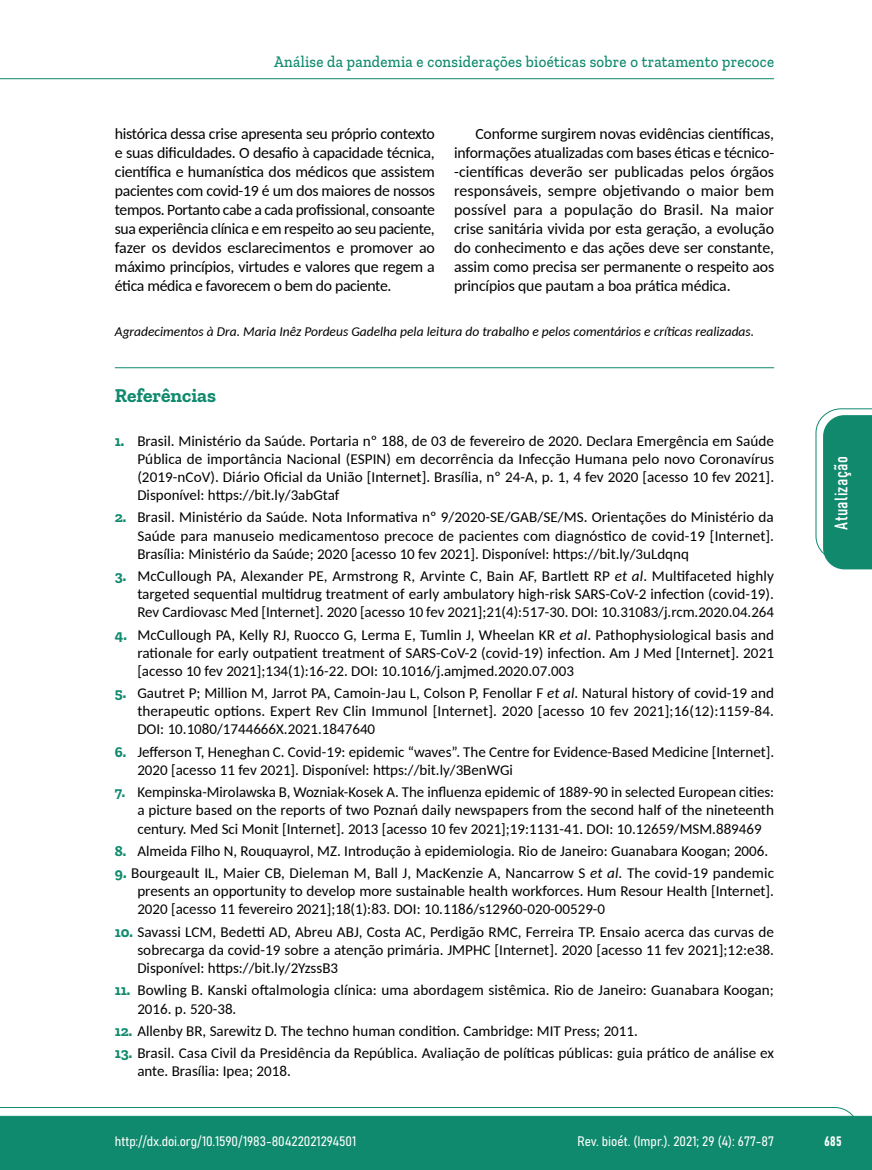
<style>
.page{position:relative;width:872px;height:1170px;background:#fff}
.page>*{position:absolute;margin:0;border:0;box-sizing:border-box;transform-origin:0 0}
.t1{font:700 19.5px "Zilla Slab";color:#108a6e}
.t2{font:18px "Bahnschrift";letter-spacing:.02em;color:#fff}
.t3{font:500 16.5px "Zilla Slab";letter-spacing:.02em;color:#108a6e;scale:.9 1}
.t4{font:15.75px/18.9px "Carlito";letter-spacing:-.015em;color:#000;text-align:justify}
.t5{font:15px/18.1px "Carlito";color:#000;text-align:justify}
.t6{font:italic 13.5px "Carlito";color:#000}
.t7{font:13.5px "Bahnschrift";color:#fff}
.s1{font-family:"Zilla Slab";font-weight:700;color:#108a6e}
.s2{font-style:italic}
</style>
<div class="page">
<svg style="left:0;top:1107px;width:859px;height:62px;background:#2e9880"></svg>
<hr style="left:0;top:78px;width:774px;height:1px;background:#108a6e">
<svg style="left:815px;top:408px;width:57px;height:161px"></svg>
<hr style="left:115px;top:367px;width:659px;height:1px;background:#108a6e">
<p class="t3" style="left:274px;top:53px;width:557px">Análise da pandemia e considerações bioéticas sobre o tratamento precoce</p>
<p class="t4" style="left:115px;top:124px;width:322px">histórica dessa crise apresenta seu próprio contexto e suas dificuldades. O desafio à capacidade técnica, científica e humanística dos médicos que assistem pacientes com covid-19 é um dos maiores de nossos tempos. Portanto cabe a cada profissional, consoante sua experiência clínica e em respeito ao seu paciente, fazer os devidos esclarecimentos e promover ao máximo princípios, virtudes e valores que regem a ética médica e favorecem o bem do paciente.</p>
<p class="t4" style="left:454px;top:124px;width:322px;text-indent:21px">Conforme surgirem novas evidências científicas, informações atualizadas com bases éticas e técnico--científicas deverão ser publicadas pelos órgãos responsáveis, sempre objetivando o maior bem possível para a população do Brasil. Na maior crise sanitária vivida por esta geração, a evolução do conhecimento e das ações deve ser constante, assim como precisa ser permanente o respeito aos princípios que pautam a boa prática médica.</p>
<p class="t6" style="left:115px;top:322px;width:641px">Agradecimentos à Dra. Maria Inêz Pordeus Gadelha pela leitura do trabalho e pelos comentários e críticas realizadas.</p>
<h1 class="t1" style="left:115px;top:384px;width:103px">Referências</h1>
<p class="t5" style="left:137px;top:431px;width:638px;text-indent:-22px"><span class="s1">1.</span> Brasil. Ministério da Saúde. Portaria nº 188, de 03 de fevereiro de 2020. Declara Emergência em Saúde Pública de importância Nacional (ESPIN) em decorrência da Infecção Humana pelo novo Coronavírus (2019-nCoV). Diário Oficial da União [Internet]. Brasília, nº 24-A, p. 1, 4 fev 2020 [acesso 10 fev 2021].<br>Disponível: https://bit.ly/3abGtaf</p>
<p class="t5" style="left:137px;top:507px;width:638px;text-indent:-22px"><span class="s1">2.</span> Brasil. Ministério da Saúde. Nota Informativa nº 9/2020-SE/GAB/SE/MS. Orientações do Ministério da Saúde para manuseio medicamentoso precoce de pacientes com diagnóstico de covid-19 [Internet].<br>Brasília: Ministério da Saúde; 2020 [acesso 10 fev 2021]. Disponível: https://bit.ly/3uLdqnq</p>
<p class="t5" style="left:137px;top:566px;width:638px;text-indent:-22px"><span class="s1">3.</span> McCullough PA, Alexander PE, Armstrong R, Arvinte C, Bain AF, Bartlett RP <span class="s2">et al</span>. Multifaceted highly targeted sequential multidrug treatment of early ambulatory high-risk SARS-CoV-2 infection (covid-19).<br>Rev Cardiovasc Med [Internet]. 2020 [acesso 10 fev 2021];21(4):517-30. DOI: 10.31083/j.rcm.2020.04.264</p>
<p class="t5" style="left:137px;top:625px;width:638px;text-indent:-22px"><span class="s1">4.</span> McCullough PA, Kelly RJ, Ruocco G, Lerma E, Tumlin J, Wheelan KR <span class="s2">et al</span>. Pathophysiological basis and rationale for early outpatient treatment of SARS-CoV-2 (covid-19) infection. Am J Med [Internet]. 2021 [acesso 10 fev 2021];134(1):16-22. DOI: 10.1016/j.amjmed.2020.07.003</p>
<p class="t5" style="left:137px;top:683px;width:638px;text-indent:-22px"><span class="s1">5.</span> Gautret P; Million M, Jarrot PA, Camoin-Jau L, Colson P, Fenollar F <span class="s2">et al</span>. Natural history of covid-19 and therapeutic options. Expert Rev Clin Immunol [Internet]. 2020 [acesso 10 fev 2021];16(12):1159-84.<br>DOI: 10.1080/1744666X.2021.1847640</p>
<p class="t5" style="left:137px;top:742px;width:638px;text-indent:-22px"><span class="s1">6.</span> Jefferson T, Heneghan C. Covid-19: epidemic “waves”. The Centre for Evidence-Based Medicine [Internet].<br>2020 [acesso 11 fev 2021]. Disponível: https://bit.ly/3BenWGi</p>
<p class="t5" style="left:137px;top:782px;width:638px;text-indent:-22px"><span class="s1">7.</span> Kempinska-Mirolawska B, Wozniak-Kosek A. The influenza epidemic of 1889-90 in selected European cities: a picture based on the reports of two Poznań daily newspapers from the second half of the nineteenth century. Med Sci Monit [Internet]. 2013 [acesso 10 fev 2021];19:1131-41. DOI: 10.12659/MSM.889469</p>
<p class="t5" style="left:115px;top:841px;width:655px"><span class="s1">8.</span> Almeida Filho N, Rouquayrol, MZ. Introdução à epidemiologia. Rio de Janeiro: Guanabara Koogan; 2006.</p>
<p class="t5" style="left:137px;top:863px;width:638px;text-indent:-22px"><span class="s1">9.</span> Bourgeault IL, Maier CB, Dieleman M, Ball J, MacKenzie A, Nancarrow S <span class="s2">et al</span>. The covid-19 pandemic presents an opportunity to develop more sustainable health workforces. Hum Resour Health [Internet].<br>2020 [acesso 11 fevereiro 2021];18(1):83. DOI: 10.1186/s12960-020-00529-0</p>
<p class="t5" style="left:137px;top:922px;width:638px;text-indent:-22px"><span class="s1">10.</span> Savassi LCM, Bedetti AD, Abreu ABJ, Costa AC, Perdigão RMC, Ferreira TP. Ensaio acerca das curvas de sobrecarga da covid-19 sobre a atenção primária. JMPHC [Internet]. 2020 [acesso 11 fev 2021];12:e38.<br>Disponível: https://bit.ly/2YzssB3</p>
<p class="t5" style="left:137px;top:980px;width:638px;text-indent:-22px"><span class="s1">11.</span> Bowling B. Kanski oftalmologia clínica: uma abordagem sistêmica. Rio de Janeiro: Guanabara Koogan;<br>2016. p. 520-38.</p>
<p class="t5" style="left:115px;top:1021px;width:524px"><span class="s1">12.</span> Allenby BR, Sarewitz D. The techno human condition. Cambridge: MIT Press; 2011.</p>
<p class="t5" style="left:137px;top:1043px;width:638px;text-indent:-22px"><span class="s1">13.</span> Brasil. Casa Civil da Presidência da República. Avaliação de políticas públicas: guia prático de análise ex ante. Brasília: Ipea; 2018.</p>
<p class="t2" style="left:827px;top:529px;width:75px;rotate:-90deg">Atualização</p>
<p class="t7" style="left:115px;top:1131px;width:243px">http://dx.doi.org/10.1590/1983-80422021294501</p>
<p class="t7" style="left:577px;top:1131px;width:198px">Rev. bioét. (Impr.). 2021; 29 (4): 677-87</p>
<p class="t7" style="left:824px;top:1130px;width:19px">685</p>
</div>
